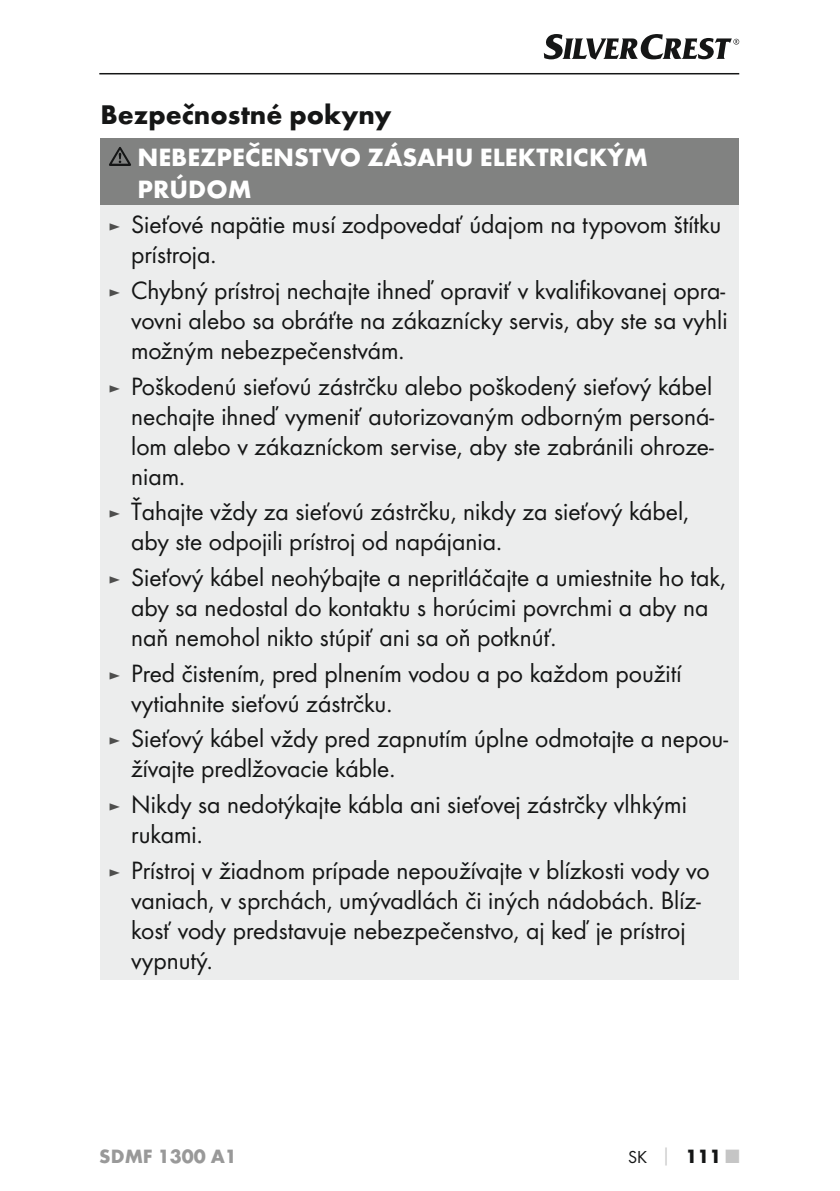
<style>
.page{position:relative;width:840px;height:1191px;background:#fff}
.page>*{position:absolute;margin:0;border:0;box-sizing:border-box;transform-origin:0 0}
.t1{font:700 28px "Futura";color:#151616}
.t2{font:26px/30px "Futura Boo";color:#151616}
.t3{font:700 26px/31.2px "Futura";color:#fff}
.t4{font:700 20px "Futura";color:#999}
.t5{font:700 20px "Futura";color:#151616}
.s1{font-size:18px;color:#4e4e4d}
.s2{font-family:"Futura Boo";font-weight:400;font-size:18px}
.s3{font-size:18px;color:#c5c5c5}
.s4{color:#c5c5c5}
</style>
<div class="page">
<hr style="left:99px;top:73px;width:639px;height:1px;background:#151616">
<svg style="left:543px;top:34px;width:195px;height:26px"></svg>
<div style="left:100px;top:138px;width:638px;height:68px;background:#818281"></div>
<div style="left:100px;top:206px;width:638px;height:774px;background:#eceded"></div>
<svg style="left:109px;top:147px;width:22px;height:19px"></svg>
<p class="t1" style="left:100px;top:97px;width:292px">Bezpečnostné pokyny</p>
<p class="t3" style="left:137px;top:142px;width:511px">NEBEZPEČENSTVO ZÁSAHU ELEKTRICKÝM<br>PRÚDOM</p>
<p class="t2" style="left:131px;top:209px;width:591px;text-indent:-23px"><span class="s1">►</span> Sieťové napätie musí zodpovedať údajom na typovom štítku prístroja.</p>
<p class="t2" style="left:131px;top:275px;width:597px;text-align:justify;text-indent:-23px"><span class="s1">►</span> Chybný prístroj nechajte ihneď opraviť v kvalifikovanej opra&shy;vovni alebo sa obráťte na zákaznícky servis, aby ste sa vyhli možným nebezpečenstvám.</p>
<p class="t2" style="left:131px;top:371px;width:584px;text-align:justify;text-indent:-23px"><span class="s1">►</span> Poškodenú sieťovú zástrčku alebo poškodený sieťový kábel nechajte ihneď vymeniť autorizovaným odborným personá&shy;lom alebo v zákazníckom servise, aby ste zabránili ohroze&shy;niam.</p>
<p class="t2" style="left:131px;top:496px;width:559px;text-indent:-23px"><span class="s1">►</span> Ťahajte vždy za sieťovú zástrčku, nikdy za sieťový kábel, aby ste odpojili prístroj od napájania.</p>
<p class="t2" style="left:131px;top:562px;width:596px;text-indent:-23px"><span class="s1">►</span> Sieťový kábel neohýbajte a nepritláčajte a umiestnite ho tak, aby sa nedostal do kontaktu s horúcimi povrchmi a aby na naň nemohol nikto stúpiť ani sa oň potknúť.</p>
<p class="t2" style="left:131px;top:658px;width:551px;text-indent:-23px"><span class="s1">►</span> Pred čistením, pred plnením vodou a po každom použití vytiahnite sieťovú zástrčku.</p>
<p class="t2" style="left:131px;top:723px;width:598px;text-indent:-23px"><span class="s1">►</span> Sieťový kábel vždy pred zapnutím úplne odmotajte a nepou&shy;žívajte predlžovacie káble.</p>
<p class="t2" style="left:131px;top:789px;width:557px;text-indent:-23px"><span class="s1">►</span> Nikdy sa nedotýkajte kábla ani sieťovej zástrčky vlhkými rukami.</p>
<p class="t2" style="left:131px;top:855px;width:579px;text-indent:-23px"><span class="s1">►</span> Prístroj v žiadnom prípade nepoužívajte v blízkosti vody vo vaniach, v sprchách, umývadlách či iných nádobách. Blíz&shy;kosť vody predstavuje nebezpečenstvo, aj keď je prístroj vypnutý.</p>
<p class="t4" style="left:99px;top:1143px;width:139px">SDMF 1300 A1</p>
<p class="t5" style="left:628px;top:1143px;width:112px"><span class="s2">SK</span> <span class="s3">│</span> 111 <span class="s4">■</span></p>
</div>
